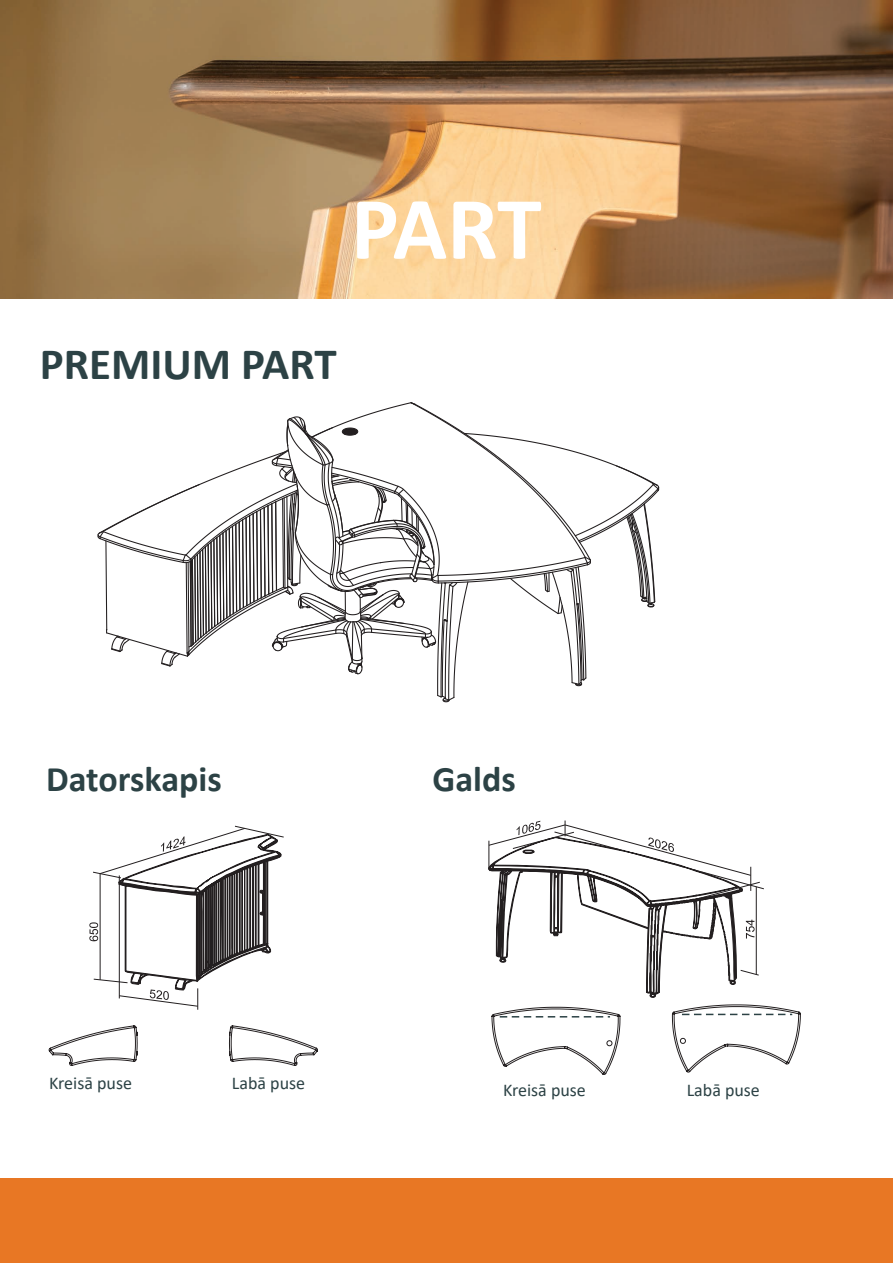
<style>
.page{position:relative;width:893px;height:1263px;background:#fff}
.page>*{position:absolute;margin:0;border:0;box-sizing:border-box;transform-origin:0 0}
.t1{font:700 90px "Calibri";color:#fff}
.t2{font:700 45px "Calibri";color:#2c4245}
.t3{font:700 36px "Calibri";color:#2c4245}
.t4{font:18px "Calibri";color:#2c4245}
</style>
<div class="page">
<img style="left:0;top:0;width:893px;height:298px">
<svg style="left:97px;top:402px;width:563px;height:301px"></svg>
<svg style="left:89px;top:826px;width:195px;height:184px"></svg>
<svg style="left:229px;top:1025px;width:89px;height:41px"></svg>
<svg style="left:48px;top:1025px;width:90px;height:41px"></svg>
<svg style="left:488px;top:820px;width:313px;height:255px"></svg>
<div style="left:0;top:1178px;width:893px;height:85px;background:#e87724"></div>
<h1 class="t1" style="left:351px;top:165px;width:192px">PART</h1>
<h2 class="t2" style="left:40px;top:332px;width:298px">PREMIUM PART</h2>
<h3 class="t3" style="left:46px;top:753px;width:177px">Datorskapis</h3>
<p class="t4" style="left:49px;top:1070px;width:84px">Kreisā puse</p>
<p class="t4" style="left:232px;top:1070px;width:75px">Labā puse</p>
<h3 class="t3" style="left:432px;top:753px;width:85px">Galds</h3>
<p class="t4" style="left:503px;top:1078px;width:84px">Kreisā puse</p>
<p class="t4" style="left:687px;top:1078px;width:75px">Labā puse</p>
</div>
